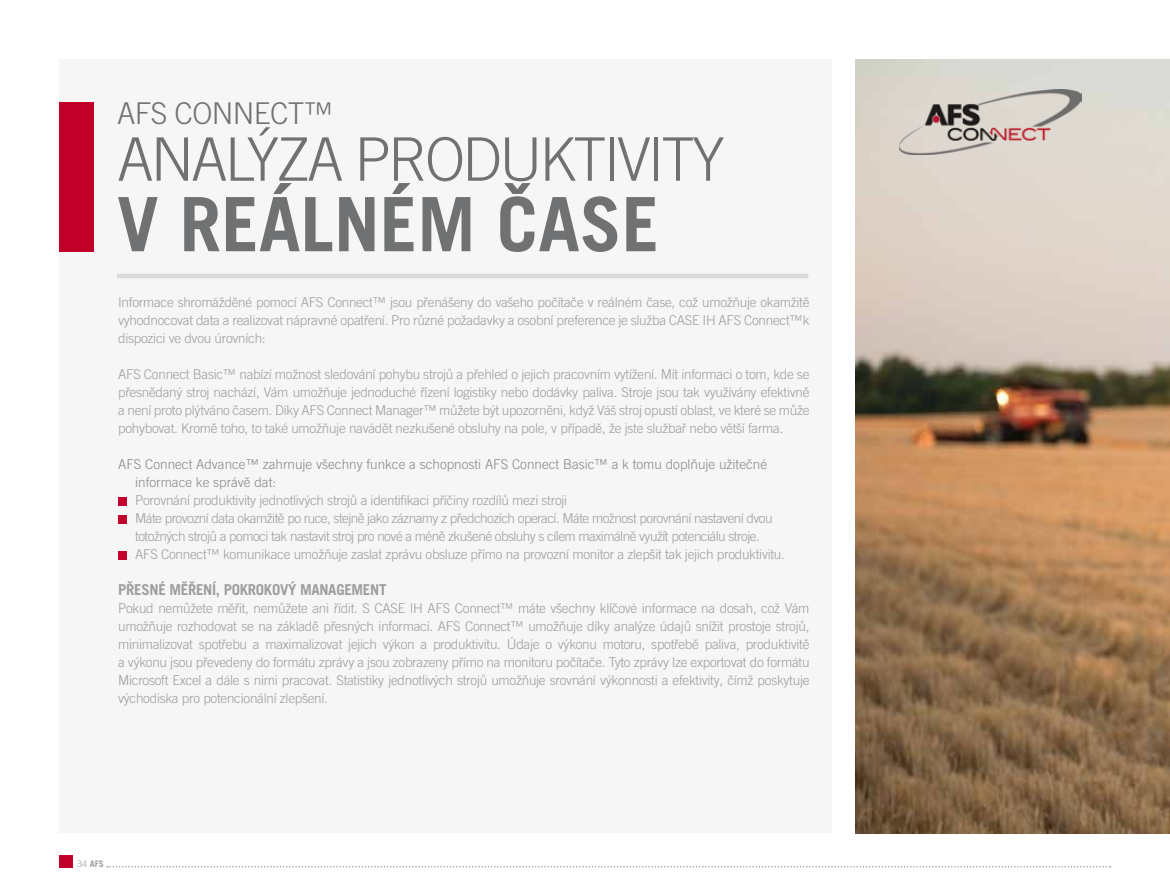
<style>
.page{position:relative;width:1170px;height:893px;background:#fff}
.page>*{position:absolute;margin:0;border:0;box-sizing:border-box;transform-origin:0 0}
.t1{font:700 75px "Trade Gothic LT Pro";color:#707172}
.t2{font:300 60px "Trade Gothic LT Pro";letter-spacing:-.05em;color:#707172}
.t3{font:300 30px "Trade Gothic LT Pro";letter-spacing:-.02em;color:#707172}
.t4{font:700 15px "Trade Gothic LT Pro";letter-spacing:-.02em;color:#9c9e9f}
.t5{font:300 13.5px/18px "Trade Gothic LT Pro";letter-spacing:-.02em;color:#9c9e9f;text-align:justify}
.t6{font:300 13.5px/18px "Trade Gothic LT Pro";letter-spacing:-.04em;color:#9c9e9f}
.t7{font:300 13.5px/18px "Trade Gothic LT Pro";color:#87888a}
.t8{font:700 9px "Trade Gothic LT Pro";color:#9c9e9f}
.s1{font-weight:300}
</style>
<div class="page">
<div style="left:60px;top:855px;width:13px;height:12px;background:#c1002a"></div>
<img style="left:855px;top:60px;width:314px;height:773px">
<div style="left:60px;top:60px;width:771px;height:773px;background:#f6f6f6"></div>
<div style="left:118px;top:497px;width:9px;height:8px;background:#c1002b"></div>
<div style="left:118px;top:515px;width:9px;height:8px;background:#c1002b"></div>
<div style="left:118px;top:551px;width:9px;height:8px;background:#c1002b"></div>
<hr style="left:117px;top:274px;width:691px;height:4px;background:#d9dadb">
<div style="left:60px;top:102px;width:34px;height:150px;background:#c1002a"></div>
<img style="left:899px;top:89px;width:182px;height:65px">
<svg style="left:107px;top:866px;width:1003px;height:1px"></svg>
<h3 class="t3" style="left:117px;top:95px;width:218px">AFS CONNECT™</h3>
<h2 class="t2" style="left:117px;top:124px;width:609px">ANALÝZA PRODUKTIVITY</h2>
<h1 class="t1" style="left:117px;top:178px;width:543px">V REÁLNÉM ČASE</h1>
<p class="t5" style="left:118px;top:293px;width:692px">Informace shromážděné pomocí AFS Connect™ jsou přenášeny do vašeho počítače v reálném čase, což umožňuje okamžitě vyhodnocovat data a realizovat nápravné opatření. Pro různé požadavky a osobní preference je služba CASE IH AFS Connect™k dispozici ve dvou úrovních:</p>
<p class="t5" style="left:118px;top:365px;width:693px">AFS Connect Basic™ nabízí možnost sledování pohybu strojů a přehled o jejich pracovním vytížení. Mít informaci o tom, kde se přesnědaný stroj nachází, Vám umožňuje jednoduché řízení logistiky nebo dodávky paliva. Stroje jsou tak využívány efektivně a není proto plýtváno časem. Díky AFS Connect Manager™ můžete být upozorněni, když Váš stroj opustí oblast, ve které se může pohybovat. Kromě toho, to také umožňuje navádět nezkušené obsluhy na pole, v případě, že jste službař nebo větší farma.</p>
<p class="t7" style="left:135px;top:455px;width:633px;text-indent:-17px">AFS Connect Advance™ zahrnuje všechny funkce a schopnosti AFS Connect Basic™ a k tomu doplňuje užitečné informace ke správě dat:</p>
<p class="t6" style="left:135px;top:491px;width:651px">Porovnání produktivity jednotlivých strojů a identifikaci příčiny rozdílů mezi stroji<br>Máte provozní data okamžitě po ruce, stejně jako záznamy z předchozích operací. Máte možnost porovnání nastavení dvou totožných strojů a pomoci tak nastavit stroj pro nové a méně zkušené obsluhy s cílem maximálně využít potenciálu stroje.<br>AFS Connect™ komunikace umožňuje zaslat zprávu obsluze přímo na provozní monitor a zlepšit tak jejich produktivitu.</p>
<p class="t4" style="left:118px;top:581px;width:270px">PŘESNÉ MĚŘENÍ, POKROKOVÝ MANAGEMENT</p>
<p class="t5" style="left:118px;top:599px;width:693px">Pokud nemůžete měřit, nemůžete ani řídit. S CASE IH AFS Connect™ máte všechny klíčové informace na dosah, což Vám umožňuje rozhodovat se na základě přesných informací. AFS Connect™ umožňuje díky analýze údajů snížit prostoje strojů, minimalizovat spotřebu a maximalizovat jejich výkon a produktivitu. Údaje o výkonu motoru, spotřebě paliva, produktivitě a výkonu jsou převedeny do formátu zprávy a jsou zobrazeny přímo na monitoru počítače. Tyto zprávy lze exportovat do formátu Microsoft Excel a dále s nimi pracovat. Statistiky jednotlivých strojů umožňuje srovnání výkonnosti a efektivity, čímž poskytuje východiska pro potencionální zlepšení.</p>
<p class="t8" style="left:77px;top:859px;width:28px"><span class="s1">34</span> AFS</p>
</div>
